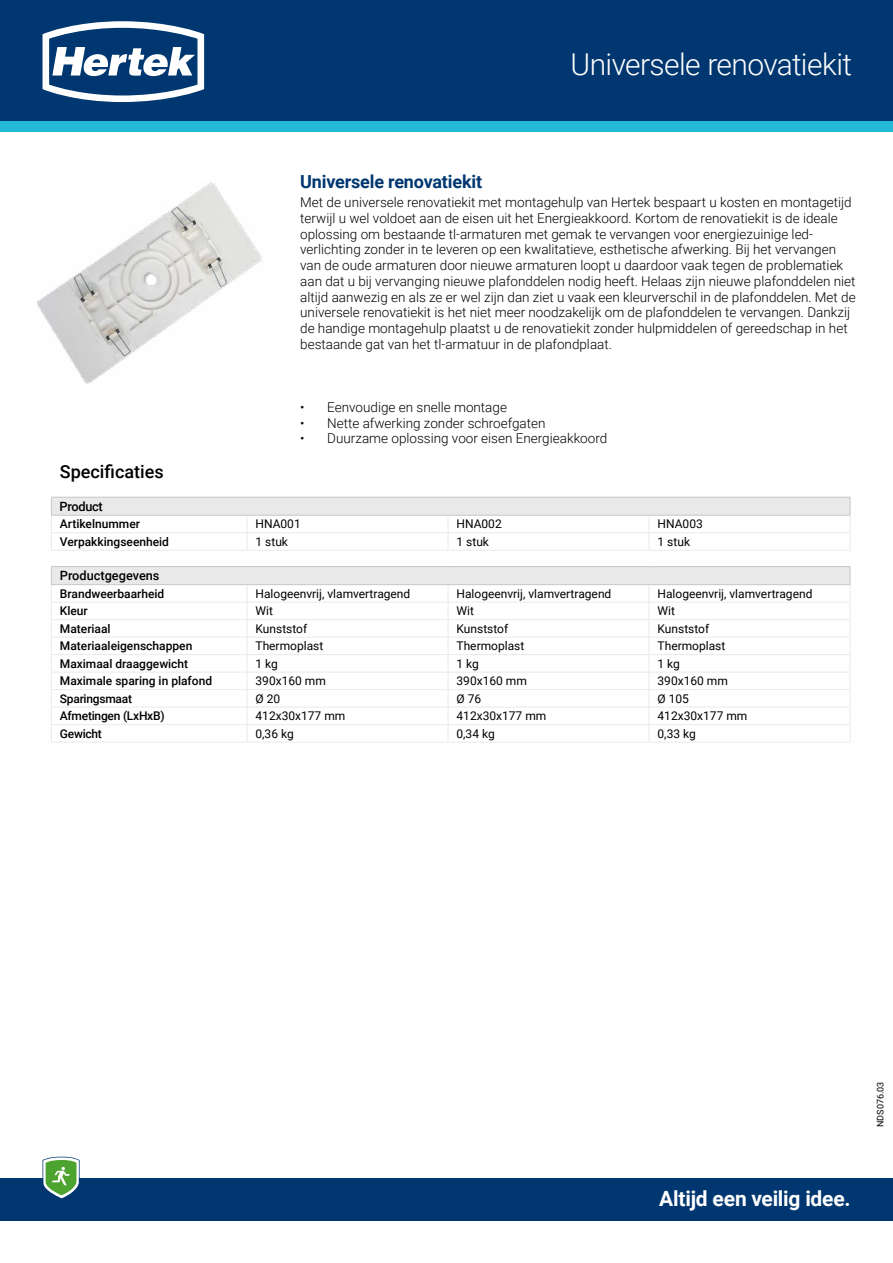
<style>
.page{position:relative;width:893px;height:1263px;background:#fff}
.page>*{position:absolute;margin:0;border:0;box-sizing:border-box;transform-origin:0 0}
.t1{font:300 30px "Roboto";letter-spacing:-.02em;color:#fff}
.t2{font:700 21px "Roboto";letter-spacing:-.01em;color:#fff}
.t3{font:700 18px "Roboto";letter-spacing:-.01em;color:#003770}
.t4{font:500 18px "Roboto";color:#000}
.t5{font:300 13.5px/15.8px "Roboto";color:#000}
.t6{font:500 12.75px "Roboto";color:#000}
.t7{font:500 12.75px "Roboto";letter-spacing:-.02em;color:#000}
.t8{font:12px "Roboto";color:#000}
.t9{font:500 12px "Roboto";color:#000}
.t10{font:500 12px "Roboto";letter-spacing:-.02em;color:#000}
.t11{font:9px "Roboto";color:#000}
</style>
<div class="page">
<div style="left:0;top:0;width:893px;height:122px;background:#003770"></div>
<svg style="left:43px;top:21px;width:161px;height:81px"></svg>
<div style="left:0;top:122px;width:893px;height:10px;background:#23b9d6"></div>
<img style="left:37px;top:183px;width:226px;height:201px">
<div style="left:0;top:1178px;width:893px;height:42px;background:#003770"></div>
<hr style="left:51px;top:497px;width:196px;height:1px;background:#c7c7c7">
<hr style="left:247px;top:497px;width:201px;height:1px;background:#c7c7c7">
<hr style="left:448px;top:497px;width:201px;height:1px;background:#c7c7c7">
<hr style="left:649px;top:497px;width:201px;height:1px;background:#c7c7c7">
<svg style="left:51px;top:498px;width:800px;height:244px"></svg>
<hr style="left:247px;top:724px;width:201px;height:1px;background:#e9eaee">
<hr style="left:448px;top:724px;width:201px;height:1px;background:#e9eaee">
<hr style="left:649px;top:724px;width:201px;height:1px;background:#e9eaee">
<hr style="left:51px;top:742px;width:196px;height:1px;background:#e9eaee">
<hr style="left:247px;top:742px;width:201px;height:1px;background:#e9eaee">
<hr style="left:448px;top:742px;width:201px;height:1px;background:#e9eaee">
<hr style="left:649px;top:742px;width:201px;height:1px;background:#e9eaee">
<svg style="left:43px;top:1157px;width:37px;height:42px"></svg>
<h1 class="t1" style="left:571px;top:43px;width:283px">Universele renovatiekit</h1>
<h3 class="t3" style="left:300px;top:169px;width:183px">Universele renovatiekit</h3>
<p class="t5" style="left:300px;top:194px;width:557px">Met de universele renovatiekit met montagehulp van Hertek bespaart u kosten en montagetijd terwijl u wel voldoet aan de eisen uit het Energieakkoord. Kortom de renovatiekit is de ideale oplossing om bestaande tl-armaturen met gemak te vervangen voor energiezuinige led&shy;verlichting zonder in te leveren op een kwalitatieve, esthetische afwerking. Bij het vervangen van de oude armaturen door nieuwe armaturen loopt u daardoor vaak tegen de problematiek aan dat u bij vervanging nieuwe plafonddelen nodig heeft. Helaas zijn nieuwe plafonddelen niet altijd aanwezig en als ze er wel zijn dan ziet u vaak een kleurverschil in de plafonddelen. Met de universele renovatiekit is het niet meer noodzakelijk om de plafonddelen te vervangen. Dankzij de handige montagehulp plaatst u de renovatiekit zonder hulpmiddelen of gereedschap in het bestaande gat van het tl-armatuur in de plafondplaat.</p>
<p class="t5" style="left:300px;top:399px;width:208px">• Eenvoudige en snelle montage</p>
<p class="t5" style="left:300px;top:414px;width:247px">• Nette afwerking zonder schroefgaten</p>
<p class="t5" style="left:300px;top:430px;width:309px">• Duurzame oplossing voor eisen Energieakkoord</p>
<h3 class="t4" style="left:60px;top:459px;width:105px">Specificaties</h3>
<p class="t7" style="left:60px;top:497px;width:45px">Product</p>
<p class="t9" style="left:60px;top:516px;width:82px">Artikelnummer</p>
<p class="t8" style="left:255px;top:516px;width:47px">HNA001</p>
<p class="t8" style="left:457px;top:516px;width:47px">HNA002</p>
<p class="t8" style="left:658px;top:516px;width:47px">HNA003</p>
<p class="t9" style="left:60px;top:533px;width:111px">Verpakkingseenheid</p>
<p class="t8" style="left:255px;top:533px;width:34px">1 stuk</p>
<p class="t8" style="left:457px;top:533px;width:34px">1 stuk</p>
<p class="t8" style="left:658px;top:533px;width:34px">1 stuk</p>
<p class="t6" style="left:60px;top:567px;width:101px">Productgegevens</p>
<p class="t9" style="left:60px;top:585px;width:106px">Brandweerbaarheid</p>
<p class="t8" style="left:255px;top:585px;width:156px">Halogeenvrij, vlamvertragend</p>
<p class="t8" style="left:457px;top:585px;width:156px">Halogeenvrij, vlamvertragend</p>
<p class="t8" style="left:658px;top:585px;width:156px">Halogeenvrij, vlamvertragend</p>
<p class="t9" style="left:60px;top:603px;width:29px">Kleur</p>
<p class="t8" style="left:255px;top:603px;width:19px">Wit</p>
<p class="t8" style="left:457px;top:603px;width:19px">Wit</p>
<p class="t8" style="left:658px;top:603px;width:19px">Wit</p>
<p class="t9" style="left:60px;top:620px;width:52px">Materiaal</p>
<p class="t8" style="left:255px;top:620px;width:53px">Kunststof</p>
<p class="t8" style="left:457px;top:620px;width:53px">Kunststof</p>
<p class="t8" style="left:658px;top:620px;width:53px">Kunststof</p>
<p class="t9" style="left:60px;top:638px;width:134px">Materiaaleigenschappen</p>
<p class="t8" style="left:255px;top:638px;width:69px">Thermoplast</p>
<p class="t8" style="left:457px;top:638px;width:69px">Thermoplast</p>
<p class="t8" style="left:658px;top:638px;width:69px">Thermoplast</p>
<p class="t9" style="left:60px;top:655px;width:130px">Maximaal draaggewicht</p>
<p class="t8" style="left:255px;top:655px;width:24px">1 kg</p>
<p class="t8" style="left:457px;top:655px;width:24px">1 kg</p>
<p class="t8" style="left:658px;top:655px;width:24px">1 kg</p>
<p class="t9" style="left:60px;top:673px;width:154px">Maximale sparing in plafond</p>
<p class="t8" style="left:255px;top:673px;width:72px">390x160 mm</p>
<p class="t8" style="left:457px;top:673px;width:72px">390x160 mm</p>
<p class="t8" style="left:658px;top:673px;width:72px">390x160 mm</p>
<p class="t10" style="left:60px;top:690px;width:74px">Sparingsmaat</p>
<p class="t8" style="left:255px;top:690px;width:26px">Ø 20</p>
<p class="t8" style="left:457px;top:690px;width:26px">Ø 76</p>
<p class="t8" style="left:658px;top:690px;width:33px">Ø 105</p>
<p class="t10" style="left:60px;top:708px;width:106px">Afmetingen (LxHxB)</p>
<p class="t8" style="left:255px;top:708px;width:91px">412x30x177 mm</p>
<p class="t8" style="left:457px;top:708px;width:91px">412x30x177 mm</p>
<p class="t8" style="left:658px;top:708px;width:91px">412x30x177 mm</p>
<p class="t10" style="left:60px;top:725px;width:44px">Gewicht</p>
<p class="t8" style="left:255px;top:725px;width:40px">0,36 kg</p>
<p class="t8" style="left:457px;top:725px;width:40px">0,34 kg</p>
<p class="t8" style="left:658px;top:725px;width:40px">0,33 kg</p>
<h2 class="t2" style="left:659px;top:1184px;width:193px">Altijd een veilig idee.</h2>
<p class="t11" style="left:874px;top:1127px;width:47px;rotate:-90deg">NDS076.03</p>
</div>
